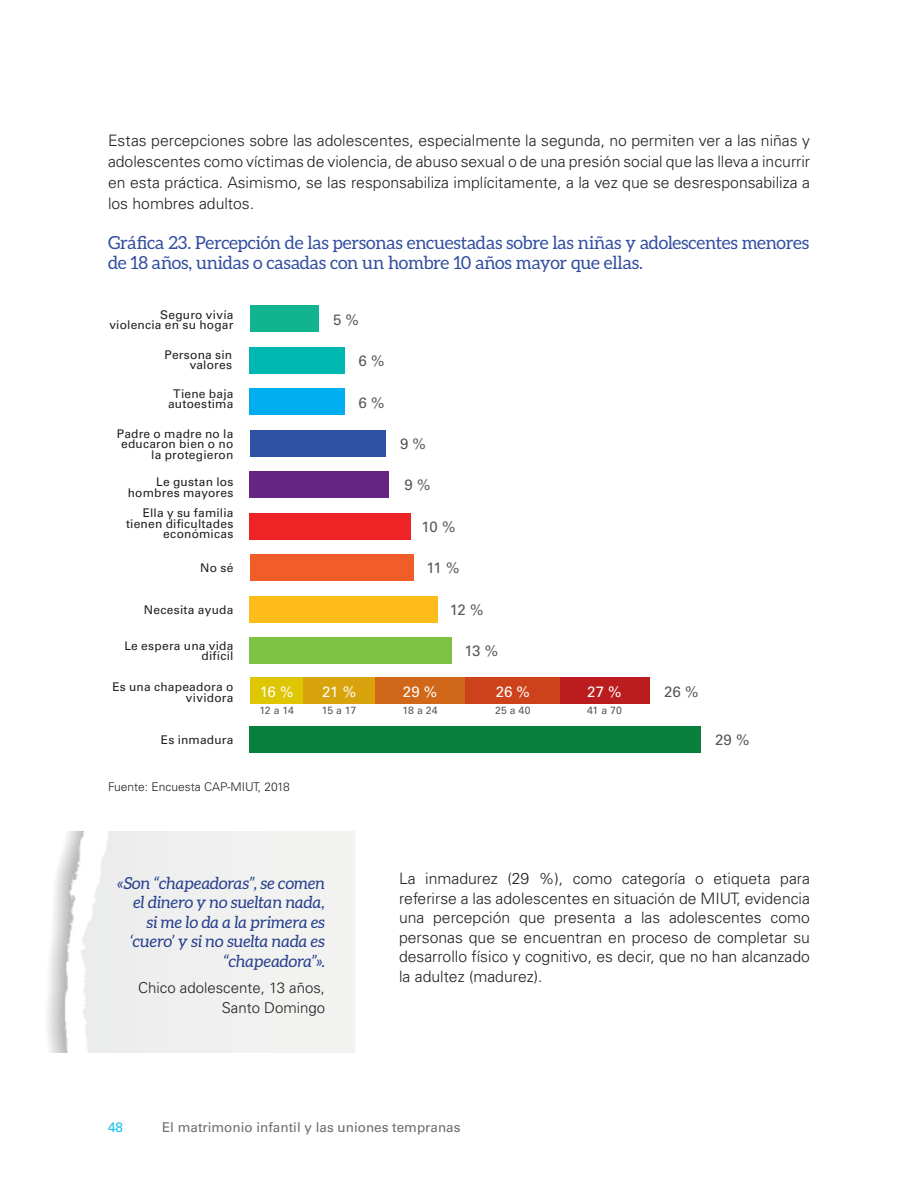
<style>
.page{position:relative;width:918px;height:1188px;background:#fff}
.page>*{position:absolute;margin:0;border:0;box-sizing:border-box;transform-origin:0 0}
.Título_gráfico{font:18px/19.5px "Aleo";letter-spacing:-.01em;color:#324ea1}
.Testimonio{font:italic 16.5px/19.5px "Aleo";color:#253f8e;text-align:right}
.Texto_base{font:300 15.75px/21px "Univers LT Std";color:#231f20;text-align:justify}
.Título_gráfico-2{font:300 15.75px/19.5px "Univers LT Std";color:#231f20;text-align:justify}
.Texto_base-2{font:300 15px/19.5px "Univers LT Std";color:#231f20;text-align:right}
.Título_gráfico-3{font:15px "Univers LT Std";letter-spacing:-.035em;color:#57585a}
.Título_gráfico-4{font:15px "Univers LT Std";letter-spacing:.005em;color:#fff}
.t1{font:13.5px "Univers LT Std";color:#6c6d70}
.t2{font:13.5px "Univers LT Std";color:#15c0f2}
.Título_gráfico-5{font:12px/10.5px "Univers LT Std";letter-spacing:.015em;color:#231f20;text-align:right}
.Pie_de_página{font:300 12px "Univers LT Std";color:#231f20}
.Título_gráfico-6{font:10.5px "Univers LT Std";letter-spacing:-.015em;color:#57585a}
</style>
<div class="page">
<div style="left:250px;top:726px;width:451px;height:27px;background:#087f3c"></div>
<div style="left:250px;top:637px;width:202px;height:27px;background:#7ec244"></div>
<div style="left:250px;top:596px;width:188px;height:27px;background:#fdbc19"></div>
<div style="left:250px;top:554px;width:163px;height:27px;background:#f15d29"></div>
<div style="left:250px;top:513px;width:161px;height:27px;background:#ee2325"></div>
<div style="left:250px;top:471px;width:139px;height:27px;background:#672582"></div>
<div style="left:250px;top:430px;width:135px;height:27px;background:#2d51a3"></div>
<div style="left:250px;top:388px;width:95px;height:27px;background:#00aeef"></div>
<div style="left:250px;top:347px;width:95px;height:27px;background:#00b8b2"></div>
<div style="left:250px;top:305px;width:69px;height:27px;background:#11b48f"></div>
<div style="left:250px;top:677px;width:82px;height:27px;background:#dec602"></div>
<div style="left:304px;top:677px;width:100px;height:27px;background:#d8a30c"></div>
<div style="left:375px;top:677px;width:125px;height:27px;background:#d16819"></div>
<div style="left:465px;top:677px;width:121px;height:27px;background:#ce421b"></div>
<div style="left:560px;top:677px;width:89px;height:27px;background:#bb1d1f"></div>
<img style="left:47px;top:832px;width:308px;height:221px">
<p class="Texto_base" style="left:108px;top:130px;width:704px">Estas percepciones sobre las adolescentes, especialmente la segunda, no permiten ver a las niñas y adolescentes como víctimas de violencia, de abuso sexual o de una presión social que las lleva a incurrir en esta práctica. Asimismo, se las responsabiliza implícitamente, a la vez que se desresponsabiliza a los hombres adultos.</p>
<p class="Título_gráfico" style="left:108px;top:233px;width:703px">Gráfica 23. Percepción de las personas encuestadas sobre las niñas y adolescentes menores de 18 años, unidas o casadas con un hombre 10 años mayor que ellas.</p>
<p class="Título_gráfico-5" style="left:109px;top:309px;width:126px">Seguro vivía violencia en su hogar</p>
<p class="Título_gráfico-5" style="left:165px;top:349px;width:69px">Persona sin</p>
<p class="Título_gráfico-5" style="left:190px;top:360px;width:44px">valores</p>
<p class="Título_gráfico-5" style="left:173px;top:389px;width:62px">Tiene baja</p>
<p class="Título_gráfico-5" style="left:168px;top:399px;width:67px">autoestima</p>
<p class="Título_gráfico-5" style="left:117px;top:428px;width:118px">Padre o madre no la educaron bien o no la protegieron</p>
<p class="Título_gráfico-5" style="left:156px;top:477px;width:79px">Le gustan los</p>
<p class="Título_gráfico-5" style="left:128px;top:487px;width:107px">hombres mayores</p>
<p class="Título_gráfico-5" style="left:126px;top:508px;width:109px">Ella y su familia tienen dificultades económicas</p>
<p class="Título_gráfico-5" style="left:200px;top:563px;width:35px">No sé</p>
<p class="Título_gráfico-5" style="left:144px;top:604px;width:91px">Necesita ayuda</p>
<p class="Título_gráfico-5" style="left:124px;top:640px;width:111px">Le espera una vida difícil</p>
<p class="Título_gráfico-5" style="left:112px;top:682px;width:123px">Es una chapeadora o vividora</p>
<p class="Título_gráfico-5" style="left:161px;top:735px;width:74px">Es inmadura</p>
<p class="Título_gráfico-4" style="left:260px;top:683px;width:35px">16 %</p>
<p class="Título_gráfico-6" style="left:259px;top:704px;width:36px">12 a 14</p>
<p class="Pie_de_página" style="left:108px;top:779px;width:183px">Fuente: Encuesta CAP-MIUT, 2018</p>
<p class="Título_gráfico-3" style="left:333px;top:311px;width:27px">5 %</p>
<p class="Título_gráfico-3" style="left:359px;top:352px;width:27px">6 %</p>
<p class="Título_gráfico-3" style="left:359px;top:393px;width:27px">6 %</p>
<p class="Título_gráfico-4" style="left:322px;top:683px;width:35px">21 %</p>
<p class="Título_gráfico-6" style="left:322px;top:704px;width:36px">15 a 17</p>
<p class="Título_gráfico-3" style="left:400px;top:435px;width:27px">9 %</p>
<p class="Título_gráfico-3" style="left:405px;top:476px;width:27px">9 %</p>
<p class="Título_gráfico-3" style="left:422px;top:518px;width:35px">10 %</p>
<p class="Título_gráfico-3" style="left:426px;top:559px;width:34px">11 %</p>
<p class="Título_gráfico-3" style="left:450px;top:601px;width:35px">12 %</p>
<p class="Título_gráfico-4" style="left:403px;top:683px;width:36px">29 %</p>
<p class="Título_gráfico-6" style="left:403px;top:704px;width:36px">18 a 24</p>
<p class="Título_gráfico-3" style="left:464px;top:642px;width:35px">13 %</p>
<p class="Título_gráfico-4" style="left:496px;top:683px;width:36px">26 %</p>
<p class="Título_gráfico-6" style="left:495px;top:704px;width:37px">25 a 40</p>
<p class="Título_gráfico-4" style="left:587px;top:683px;width:36px">27 %</p>
<p class="Título_gráfico-6" style="left:587px;top:704px;width:36px">41 a 70</p>
<p class="Título_gráfico-3" style="left:664px;top:683px;width:36px">26 %</p>
<p class="Título_gráfico-3" style="left:715px;top:731px;width:36px">29 %</p>
<p class="Testimonio" style="left:117px;top:873px;width:209px">«Son “chapeadoras”, se comen el dinero y no sueltan nada,<br>si me lo da a la primera es ‘cuero’ y si no suelta nada es “chapeadora”».</p>
<p class="Texto_base-2" style="left:138px;top:978px;width:188px">Chico adolescente, 13 años,<br>Santo Domingo</p>
<p class="Título_gráfico-2" style="left:399px;top:869px;width:412px">La inmadurez (29 %), como categoría o etiqueta para referirse a las adolescentes en situación de MIUT, evidencia una percepción que presenta a las adolescentes como personas que se encuentran en proceso de completar su desarrollo físico y cognitivo, es decir, que no han alcanzado la adultez (madurez).</p>
<p class="t2" style="left:108px;top:1120px;width:17px">48</p>
<p class="t1" style="left:162px;top:1120px;width:300px">El matrimonio infantil y las uniones tempranas</p>
</div>
